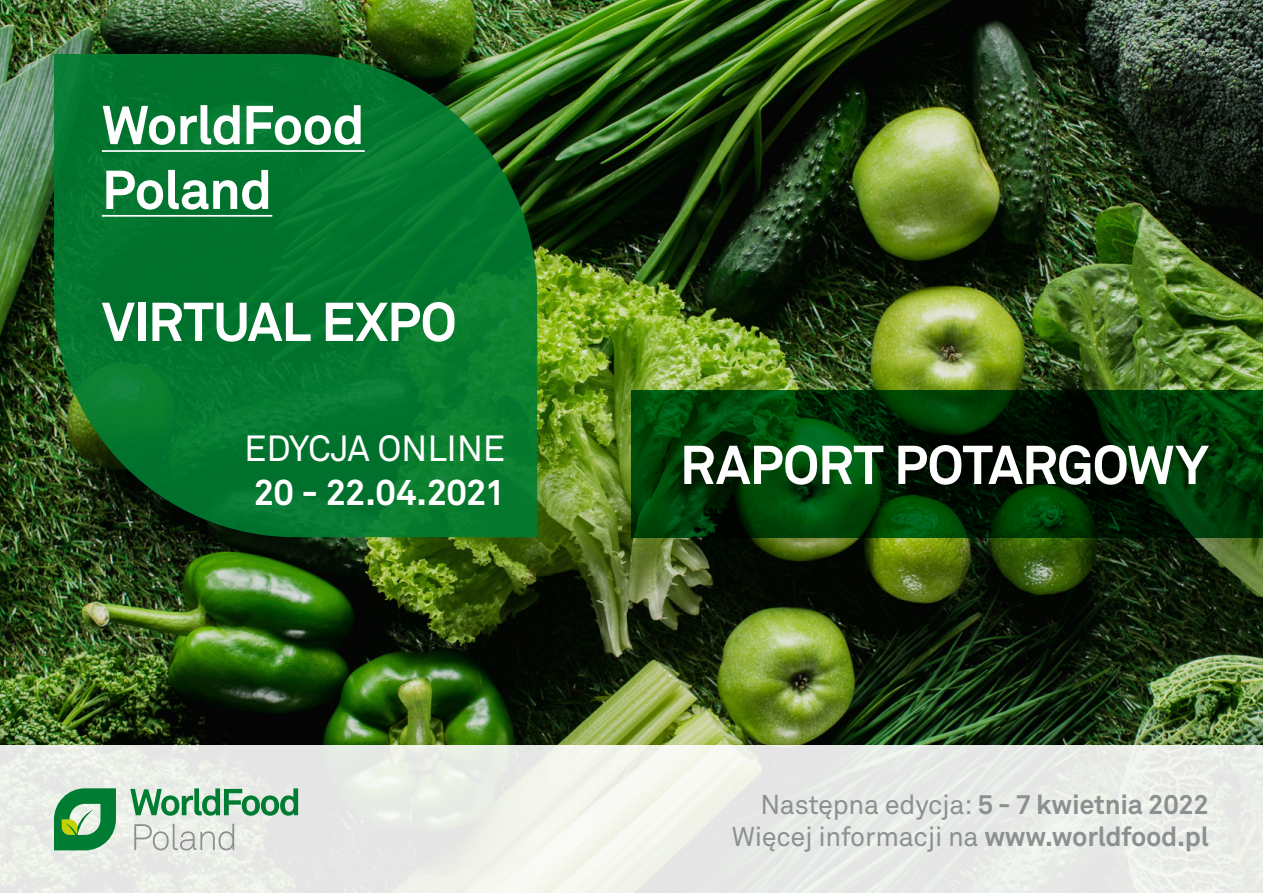
<style>
.page{position:relative;width:1263px;height:893px;background:#fff}
.page>*{position:absolute;margin:0;border:0;box-sizing:border-box;transform-origin:0 0}
.t1{font:700 54px/64.8px "Akkurat Pro";letter-spacing:-.02em;color:#fff}
.t2{font:700 36px "Akkurat Pro";letter-spacing:-.025em;color:#fff}
.t3{font:36px "Akkurat Pro";letter-spacing:-.01em;color:#fff}
.t4{font:27px/32.4px "Akkurat Pro";letter-spacing:-.01em;color:#8c9090;text-align:right}
.s1{font-weight:700}
</style>
<div class="page">
<img style="left:0;top:0;width:1263px;height:746px">
<svg style="left:54px;top:54px;width:483px;height:483px;fill:#03742d"></svg>
<hr style="left:102px;top:150px;width:263px;height:2px;background:#fff">
<hr style="left:102px;top:215px;width:170px;height:2px;background:#fff">
<div style="left:0;top:746px;width:1263px;height:147px;background:linear-gradient(to right,#eaede7,#ebede9)"></div>
<svg style="left:130px;top:788px;width:168px;height:28px"></svg>
<svg style="left:54px;top:788px;width:62px;height:62px"></svg>
<svg style="left:134px;top:824px;width:100px;height:26px"></svg>
<svg style="left:631px;top:390px;width:632px;height:147px"></svg>
<h1 class="t1" style="left:102px;top:93px;width:264px">WorldFood<br>Poland</h1>
<h1 class="t1" style="left:102px;top:290px;width:356px">VIRTUAL EXPO</h1>
<h2 class="t3" style="left:244px;top:428px;width:262px">EDYCJA ONLINE</h2>
<h2 class="t2" style="left:254px;top:470px;width:253px">20 - 22.04.2021</h2>
<h1 class="t1" style="left:680px;top:433px;width:531px">RAPORT POTARGOWY</h1>
<p class="t4" style="left:732px;top:789px;width:479px">Następna edycja: <span class="s1">5 - 7 kwietnia 2022<br></span>Więcej informacji na <span class="s1">www.worldfood.pl</span></p>
</div>
